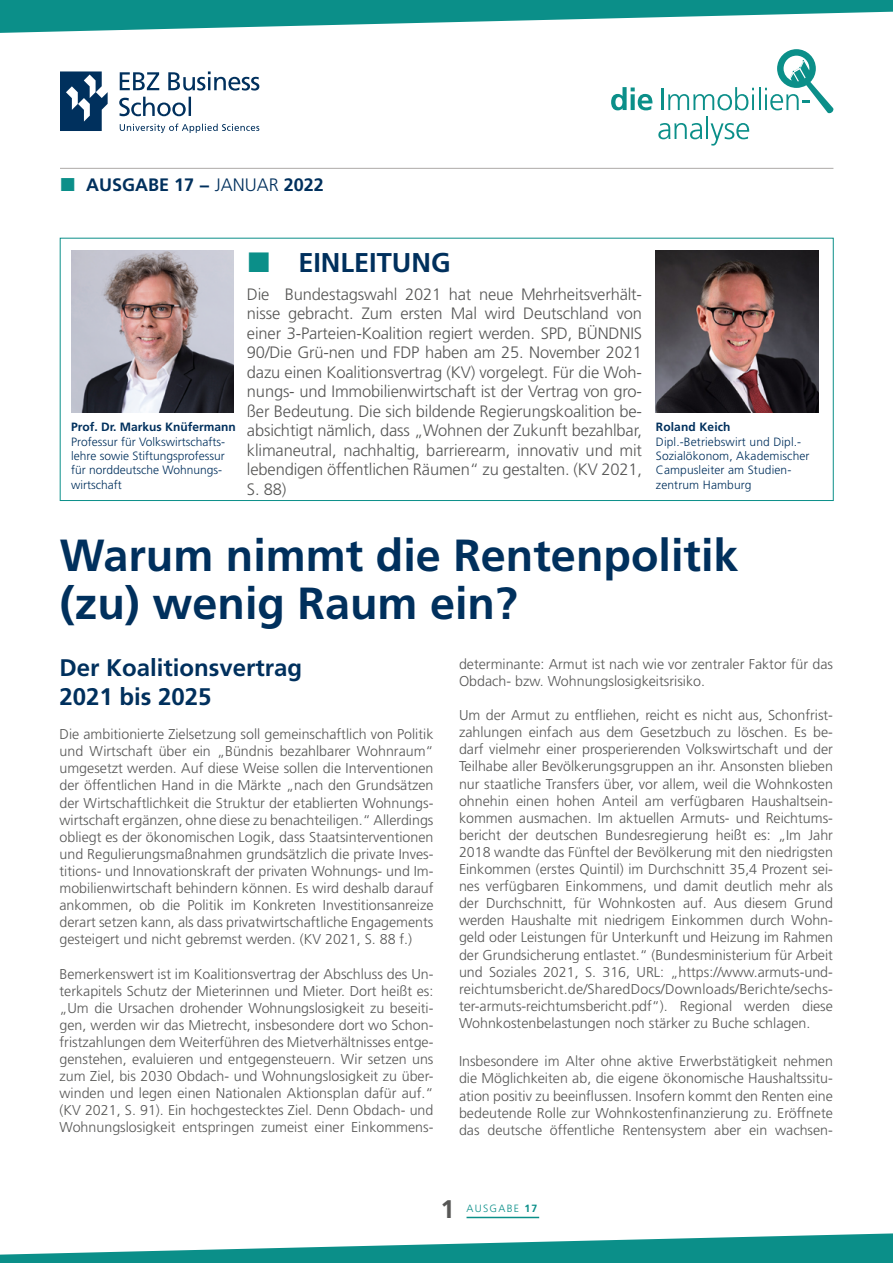
<style>
.page{position:relative;width:893px;height:1263px;background:#fff}
.page>*{position:absolute;margin:0;border:0;box-sizing:border-box;transform-origin:0 0}
.t1{font:700 45px/48px "Frutiger LT Pro";color:#00305d}
.t2{font:700 27.15px "Frutiger LT Pro";color:#00305d}
.t3{font:700 25.5px "Frutiger LT Pro";color:#575756}
.t4{font:700 24px/28.8px "Frutiger LT Pro";color:#00305d}
.t5{font:700 18px "Frutiger LT Pro";color:#00305d}
.t6{font:300 16.5px/19.5px "Frutiger LT Std";letter-spacing:-.01em;color:#575756;text-align:justify}
.t7{font:300 14.25px/17.1px "Frutiger LT Std";color:#575756;text-align:justify}
.t8{font:300 12px/14.4px "Frutiger LT Std";color:#00305d}
.t9{font:700 12px "Frutiger LT Pro";color:#00305d}
.t10{font:300 10.5px "Frutiger LT Std";letter-spacing:.12em;color:#0b8f89}
.s1{font-family:"Frutiger LT Std";font-weight:300}
.s2{font-family:"Frutiger LT Pro";font-weight:700}
</style>
<div class="page">
<svg style="left:119px;top:97px;width:72px;height:19px"></svg>
<svg style="left:120px;top:71px;width:139px;height:20px"></svg>
<svg style="left:120px;top:124px;width:139px;height:9px"></svg>
<svg style="left:60px;top:71px;width:48px;height:60px"></svg>
<hr style="left:60px;top:168px;width:773px;height:1px;background:#ada9a7">
<svg style="left:0;top:0;width:893px;height:33px"></svg>
<svg style="left:0;top:1233px;width:893px;height:30px"></svg>
<hr style="left:467px;top:1217px;width:72px;height:1px;background:#0b8f89">
<svg style="left:611px;top:87px;width:41px;height:23px"></svg>
<hr style="left:662px;top:89px;width:2px;height:21px;background:#0b8f89">
<svg style="left:668px;top:87px;width:86px;height:23px"></svg>
<hr style="left:758px;top:87px;width:2px;height:23px;background:#0b8f89">
<svg style="left:765px;top:49px;width:69px;height:65px"></svg>
<svg style="left:658px;top:123px;width:44px;height:16px"></svg>
<hr style="left:706px;top:116px;width:2px;height:23px;background:#0b8f89">
<svg style="left:711px;top:123px;width:38px;height:23px"></svg>
<img style="left:71px;top:251px;width:163px;height:161px">
<img style="left:656px;top:251px;width:163px;height:161px">
<div style="left:60px;top:238px;width:773px;height:263px;border:1px solid #0b8f89"></div>
<p class="t5" style="left:86px;top:174px;width:239px">AUSGABE 17 − <span class="s1">JANUAR</span> 2022</p>
<p class="t9" style="left:71px;top:420px;width:166px">Prof. Dr. Markus Knüfermann</p>
<p class="t8" style="left:71px;top:434px;width:155px">Professur für Volkswirtschafts&shy;lehre sowie Stiftungsprofessur für norddeutsche Wohnungs&shy;wirtschaft</p>
<h2 class="t2" style="left:298px;top:246px;width:154px">EINLEITUNG</h2>
<p class="t6" style="left:247px;top:285px;width:397px">Die Bundestagswahl 2021 hat neue Mehrheitsverhält&shy;nisse gebracht. Zum ersten Mal wird Deutschland von einer 3-Parteien-Koalition regiert werden. SPD, BÜNDNIS 90/Die Grü-nen und FDP haben am 25. November 2021 dazu einen Koalitionsvertrag (KV) vorgelegt. Für die Woh&shy;nungs- und Immobilienwirtschaft ist der Vertrag von gro&shy;ßer Bedeutung. Die sich bildende Regierungskoalition be&shy;absichtigt nämlich, dass „Wohnen der Zukunft bezahlbar, klimaneutral, nachhaltig, barrierearm, innovativ und mit lebendigen öffentlichen Räumen“ zu gestalten. (KV 2021, S. 88)</p>
<p class="t9" style="left:656px;top:420px;width:76px">Roland Keich</p>
<p class="t8" style="left:656px;top:434px;width:155px">Dipl.-Betriebswirt und Dipl.-<br>Sozialökonom, Akademischer<br>Campusleiter am Studien&shy;zentrum Hamburg</p>
<h1 class="t1" style="left:60px;top:531px;width:680px">Warum nimmt die Rentenpolitik (zu) wenig Raum ein?</h1>
<h3 class="t4" style="left:60px;top:653px;width:244px">Der Koalitionsvertrag<br>2021 bis 2025</h3>
<p class="t7" style="left:60px;top:726px;width:375px">Die ambitionierte Zielsetzung soll gemeinschaftlich von Politik und Wirtschaft über ein „Bündnis bezahlbarer Wohnraum“ umgesetzt werden. Auf diese Weise sollen die Interventionen der öffentlichen Hand in die Märkte „nach den Grundsätzen der Wirtschaftlichkeit die Struktur der etablierten Wohnungs&shy;wirtschaft ergänzen, ohne diese zu benachteiligen.“ Allerdings obliegt es der ökonomischen Logik, dass Staatsinterventionen und Regulierungsmaßnahmen grundsätzlich die private Inves&shy;titions- und Innovationskraft der privaten Wohnungs- und Im&shy;mobilienwirtschaft behindern können. Es wird deshalb darauf ankommen, ob die Politik im Konkreten Investitionsanreize derart setzen kann, als dass privatwirtschaftliche Engagements gesteigert und nicht gebremst werden. (KV 2021, S. 88 f.)</p>
<p class="t7" style="left:60px;top:965px;width:375px">Bemerkenswert ist im Koalitionsvertrag der Abschluss des Un&shy;terkapitels Schutz der Mieterinnen und Mieter. Dort heißt es: „Um die Ursachen drohender Wohnungslosigkeit zu beseiti&shy;gen, werden wir das Mietrecht, insbesondere dort wo Schon&shy;fristzahlungen dem Weiterführen des Mietverhältnisses entge&shy;genstehen, evaluieren und entgegensteuern. Wir setzen uns zum Ziel, bis 2030 Obdach- und Wohnungslosigkeit zu über&shy;winden und legen einen Nationalen Aktionsplan dafür auf.“ (KV 2021, S. 91). Ein hochgestecktes Ziel. Denn Obdach- und Wohnungslosigkeit entspringen zumeist einer Einkommens-</p>
<p class="t7" style="left:459px;top:655px;width:375px">determinante: Armut ist nach wie vor zentraler Faktor für das<br>Obdach- bzw. Wohnungslosigkeitsrisiko.</p>
<p class="t7" style="left:459px;top:707px;width:375px">Um der Armut zu entfliehen, reicht es nicht aus, Schonfrist&shy;zahlungen einfach aus dem Gesetzbuch zu löschen. Es be&shy;darf vielmehr einer prosperierenden Volkswirtschaft und der Teilhabe aller Bevölkerungsgruppen an ihr. Ansonsten blieben nur staatliche Transfers über, vor allem, weil die Wohnkosten ohnehin einen hohen Anteil am verfügbaren Haushaltsein&shy;kommen ausmachen. Im aktuellen Armuts- und Reichtums&shy;bericht der deutschen Bundesregierung heißt es: „Im Jahr 2018 wandte das Fünftel der Bevölkerung mit den niedrigsten Einkommen (erstes Quintil) im Durchschnitt 35,4 Prozent sei&shy;nes verfügbaren Einkommens, und damit deutlich mehr als der Durchschnitt, für Wohnkosten auf. Aus diesem Grund werden Haushalte mit niedrigem Einkommen durch Wohn&shy;geld oder Leistungen für Unterkunft und Heizung im Rahmen der Grundsicherung entlastet.“ (Bundesministerium für Arbeit und Soziales 2021, S. 316, URL: „https://www.armuts-und&shy;reichtumsbericht.de/SharedDocs/Downloads/Berichte/sechs&shy;ter-armuts-reichtumsbericht.pdf“). Regional werden diese Wohnkostenbelastungen noch stärker zu Buche schlagen.</p>
<p class="t7" style="left:459px;top:1053px;width:375px">Insbesondere im Alter ohne aktive Erwerbstätigkeit nehmen die Möglichkeiten ab, die eigene ökonomische Haushaltssitu&shy;ation positiv zu beeinflussen. Insofern kommt den Renten eine bedeutende Rolle zur Wohnkostenfinanzierung zu. Eröffnete das deutsche öffentliche Rentensystem aber ein wachsen-</p>
<h3 class="t3" style="left:440px;top:1194px;width:16px">1</h3>
<p class="t10" style="left:467px;top:1203px;width:72px">AUSGABE <span class="s2">17</span></p>
</div>
